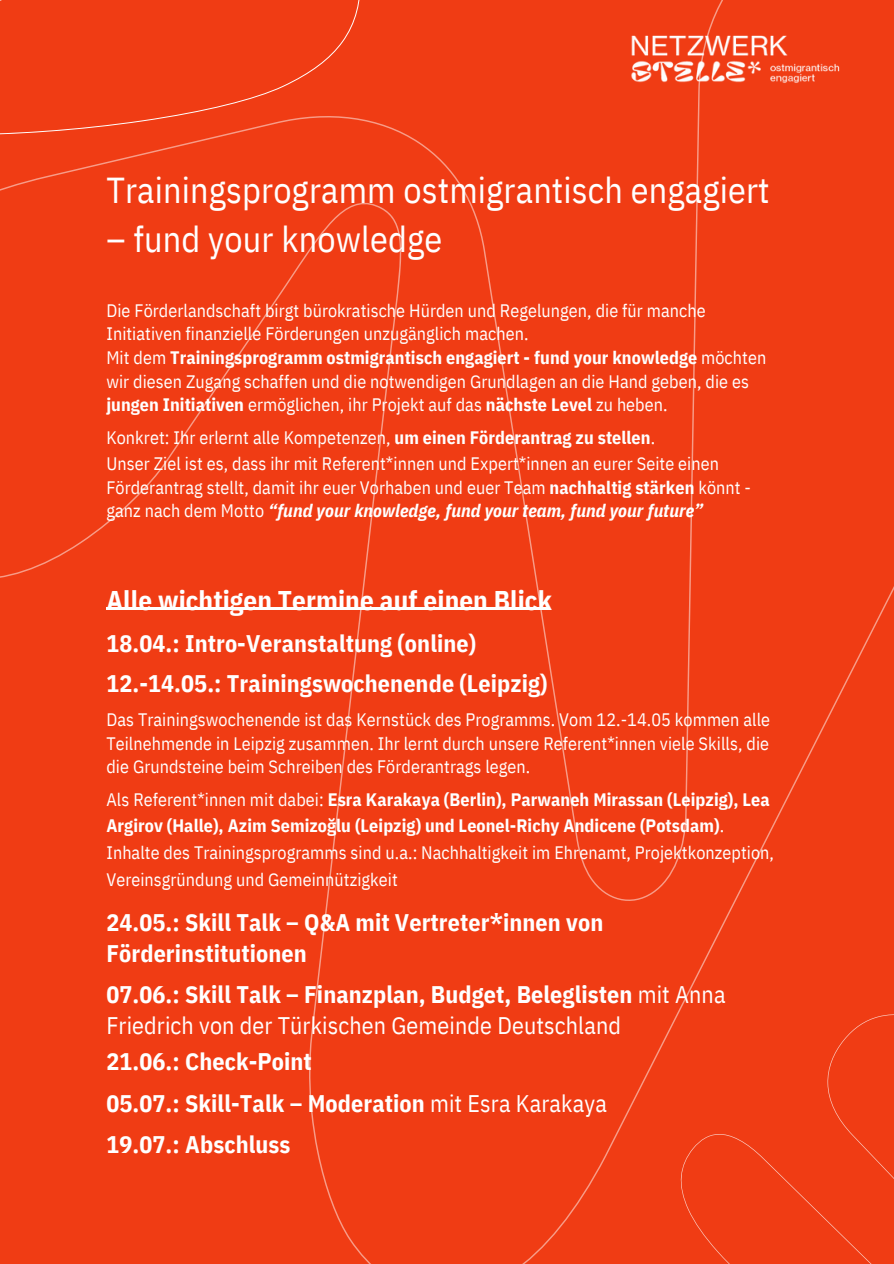
<style>
.page{position:relative;width:894px;height:1264px;background:#fff}
.page>*{position:absolute;margin:0;border:0;box-sizing:border-box;transform-origin:0 0}
.t1{font:36px "IBM Plex Sans Cond";letter-spacing:.005em;color:#fff}
.t2{font:700 27px "IBM Plex Sans Cond";letter-spacing:.005em;color:#fff}
.t3{font:700 24px/41.1px "IBM Plex Sans Cond";letter-spacing:.005em;color:#fff}
.t4{font:24px/31.5px "IBM Plex Sans Cond";letter-spacing:.005em;color:#fff}
.t5{font:18px/23.7px "IBM Plex Sans Cond";letter-spacing:.005em;color:#fff}
.s1{font-weight:700}
.s2{font-weight:700;font-style:italic}
.s3{font-weight:400}
</style>
<div class="page">
<div style="left:0;top:0;width:893px;height:1263px;background:#f03c14"></div>
<img style="left:614px;top:21px;width:247px;height:77px">
<hr style="left:106px;top:607px;width:444px;height:2px;background:#fff">
<div style="left:648px;top:794px;width:245px;height:469px;background:#f03c14"></div>
<div style="left:0;top:0;width:362px;height:135px;background:#f03c14"></div>
<h1 class="t1" style="left:106px;top:166px;width:664px">Trainingsprogramm ostmigrantisch engagiert</h1>
<h1 class="t1" style="left:106px;top:215px;width:337px">– fund your knowledge</h1>
<p class="t5" style="left:106px;top:298px;width:661px">Die Förderlandschaft birgt bürokratische Hürden und Regelungen, die für manche Initiativen finanzielle Förderungen unzugänglich machen.<br>Mit dem <span class="s1">Trainingsprogramm ostmigrantisch engagiert - fund your knowledge</span> möchten wir diesen Zugang schaffen und die notwendigen Grundlagen an die Hand geben, die es <span class="s1">jungen Initiativen</span> ermöglichen, ihr Projekt auf das <span class="s1">nächste Level</span> zu heben.</p>
<p class="t5" style="left:106px;top:424px;width:614px;line-height:26px">Konkret: Ihr erlernt alle Kompetenzen, <span class="s1">um einen Förderantrag zu stellen</span>.<br>Unser Ziel ist es, dass ihr mit Referent*innen und Expert*innen an eurer Seite einen</p>
<p class="t5" style="left:106px;top:475px;width:646px">Förderantrag stellt, damit ihr euer Vorhaben und euer Team <span class="s1">nachhaltig stärken</span> könnt - ganz nach dem Motto <span class="s2">“fund your knowledge, fund your team, fund your future”</span></p>
<h2 class="t2" style="left:106px;top:582px;width:447px">Alle wichtigen Termine auf einen Blick</h2>
<h3 class="t3" style="left:106px;top:622px;width:442px;line-height:40.5px">18.04.: Intro-Veranstaltung (online)<br>12.-14.05.: Trainingswochenende (Leipzig)</h3>
<p class="t5" style="left:106px;top:707px;width:665px;text-align:justify">Das Trainingswochenende ist das Kernstück des Programms. Vom 12.-14.05 kommen alle Teilnehmende in Leipzig zusammen. Ihr lernt durch unsere Referent*innen viele Skills, die die Grundsteine beim Schreiben des Förderantrags legen.</p>
<p class="t5" style="left:106px;top:785px;width:669px;line-height:26.7px">Als Referent*innen mit dabei: <span class="s1">Esra Karakaya (Berlin), Parwaneh Mirassan (Leipzig), Lea Argirov (Halle), Azim Semizoğlu (Leipzig) und Leonel-Richy Andicene (Potsdam)</span>.<br>Inhalte des Trainingsprogramms sind u.a.: Nachhaltigkeit im Ehrenamt, Projektkonzeption, Vereinsgründung und Gemeinnützigkeit</p>
<h3 class="t3" style="left:106px;top:905px;width:498px;line-height:31.5px">24.05.: Skill Talk – Q&amp;A mit Vertreter*innen von<br>Förderinstitutionen</h3>
<h3 class="t4" style="left:106px;top:978px;width:620px"><span class="s1">07.06.: Skill Talk – Finanzplan, Budget, Beleglisten</span> mit Anna<br>Friedrich von der Türkischen Gemeinde Deutschland</h3>
<h3 class="t3" style="left:106px;top:1040px;width:502px">21.06.: Check-Point<br>05.07.: Skill-Talk – Moderation <span class="s3">mit Esra Karakaya<br></span>19.07.: Abschluss</h3>
</div>
